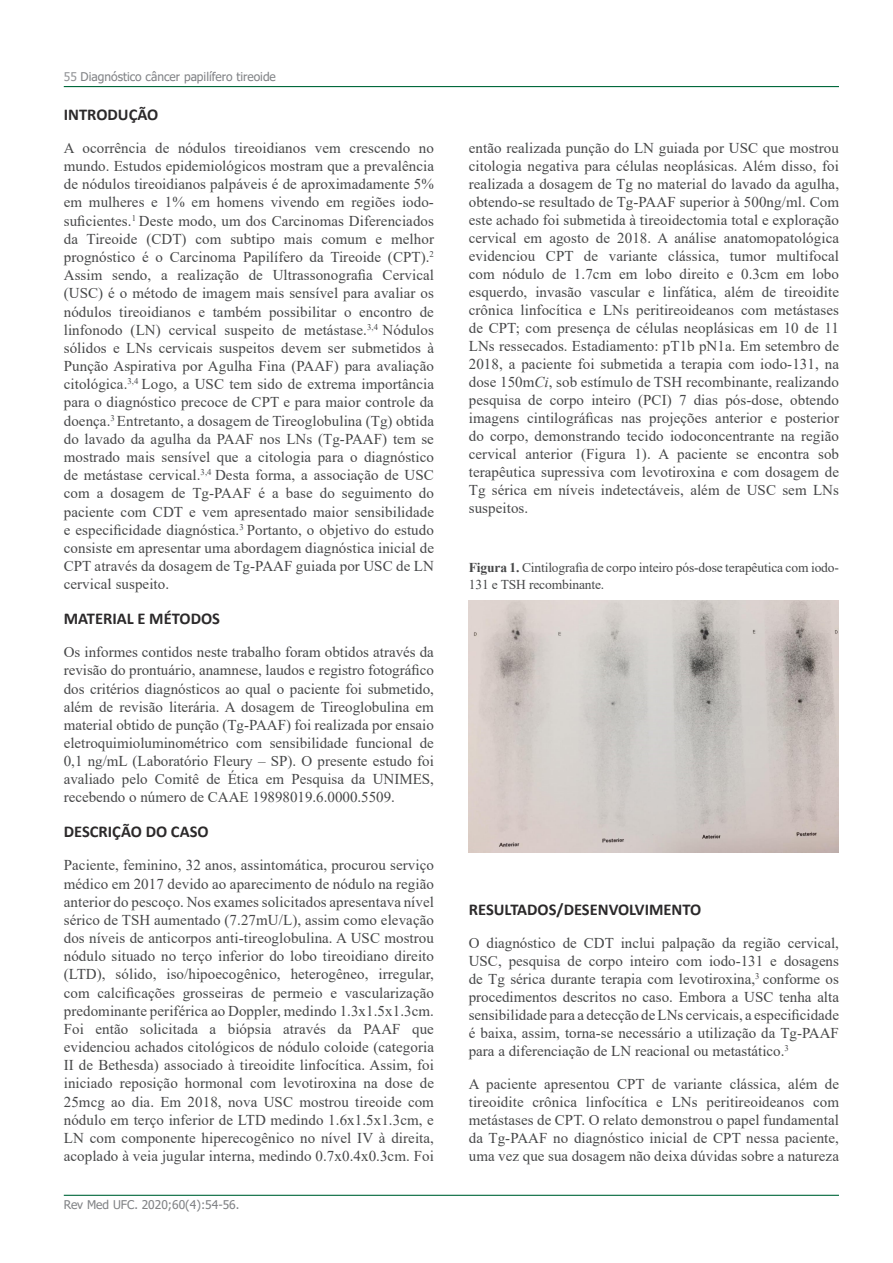
<style>
.page{position:relative;width:893px;height:1263px;background:#fff}
.page>*{position:absolute;margin:0;border:0;box-sizing:border-box;transform-origin:0 0}
.t1{font:700 16.5px "Calibri";color:#2b292a}
.t2{font:15px/18.1px "Times New Roman";letter-spacing:.005em;color:#464748;text-align:justify}
.t3{font:13.5px/16.2px "Times New Roman";letter-spacing:-.01em;color:#464748}
.t4{font:12px "Tahoma";color:#808285}
.s1{color:#939598}
.s2{font-style:italic}
.s3{font-weight:700}
</style>
<div class="page">
<hr style="left:64px;top:86px;width:775px;height:1px;background:#00683b">
<hr style="left:64px;top:1195px;width:775px;height:1px;background:#00683b">
<img style="left:469px;top:601px;width:370px;height:251px">
<p class="t4" style="left:64px;top:69px;width:214px"><span class="s1">55</span> Diagnóstico câncer papilífero tireoide</p>
<p class="t1" style="left:64px;top:103px;width:96px">INTRODUÇÃO</p>
<p class="t2" style="left:64px;top:138px;width:372px">A ocorrência de nódulos tireoidianos vem crescendo no mundo. Estudos epidemiológicos mostram que a prevalência de nódulos tireoidianos palpáveis é de aproximadamente 5% em mulheres e 1% em homens vivendo em regiões iodo&shy;suficientes.<sup>1</sup> Deste modo, um dos Carcinomas Diferenciados da Tireoide (CDT) com subtipo mais comum e melhor prognóstico é o Carcinoma Papilífero da Tireoide (CPT).<sup>2<br></sup>Assim sendo, a realização de Ultrassonografia Cervical (USC) é o método de imagem mais sensível para avaliar os nódulos tireoidianos e também possibilitar o encontro de linfonodo (LN) cervical suspeito de metástase.<sup>3,4</sup> Nódulos sólidos e LNs cervicais suspeitos devem ser submetidos à Punção Aspirativa por Agulha Fina (PAAF) para avaliação citológica.<sup>3,4</sup> Logo, a USC tem sido de extrema importância para o diagnóstico precoce de CPT e para maior controle da doença.<sup>3</sup> Entretanto, a dosagem de Tireoglobulina (Tg) obtida do lavado da agulha da PAAF nos LNs (Tg-PAAF) tem se mostrado mais sensível que a citologia para o diagnóstico de metástase cervical.<sup>3,4</sup> Desta forma, a associação de USC com a dosagem de Tg-PAAF é a base do seguimento do paciente com CDT e vem apresentado maior sensibilidade e especificidade diagnóstica.<sup>3</sup> Portanto, o objetivo do estudo consiste em apresentar uma abordagem diagnóstica inicial de CPT através da dosagem de Tg-PAAF guiada por USC de LN cervical suspeito.</p>
<p class="t1" style="left:64px;top:607px;width:158px">MATERIAL E MÉTODOS</p>
<p class="t2" style="left:64px;top:643px;width:372px">Os informes contidos neste trabalho foram obtidos através da revisão do prontuário, anamnese, laudos e registro fotográfico dos critérios diagnósticos ao qual o paciente foi submetido, além de revisão literária. A dosagem de Tireoglobulina em material obtido de punção (Tg-PAAF) foi realizada por ensaio eletroquimioluminométrico com sensibilidade funcional de 0,1 ng/mL (Laboratório Fleury – SP). O presente estudo foi avaliado pelo Comitê de Ética em Pesquisa da UNIMES, recebendo o número de CAAE 19898019.6.0000.5509.</p>
<p class="t1" style="left:64px;top:820px;width:146px">DESCRIÇÃO DO CASO</p>
<p class="t2" style="left:64px;top:856px;width:372px">Paciente, feminino, 32 anos, assintomática, procurou serviço médico em 2017 devido ao aparecimento de nódulo na região anterior do pescoço. Nos exames solicitados apresentava nível sérico de TSH aumentado (7.27mU/L), assim como elevação dos níveis de anticorpos anti-tireoglobulina. A USC mostrou nódulo situado no terço inferior do lobo tireoidiano direito (LTD), sólido, iso/hipoecogênico, heterogêneo, irregular, com calcificações grosseiras de permeio e vascularização predominante periférica ao Doppler, medindo 1.3x1.5x1.3cm.<br>Foi então solicitada a biópsia através da PAAF que evidenciou achados citológicos de nódulo coloide (categoria II de Bethesda) associado à tireoidite linfocítica. Assim, foi iniciado reposição hormonal com levotiroxina na dose de 25mcg ao dia. Em 2018, nova USC mostrou tireoide com nódulo em terço inferior de LTD medindo 1.6x1.5x1.3cm, e LN com componente hiperecogênico no nível IV à direita, acoplado à veia jugular interna, medindo 0.7x0.4x0.3cm. Foi</p>
<p class="t4" style="left:64px;top:1197px;width:177px">Rev Med UFC. 2020;60(4):54-56.</p>
<p class="t2" style="left:469px;top:138px;width:372px">então realizada punção do LN guiada por USC que mostrou citologia negativa para células neoplásicas. Além disso, foi realizada a dosagem de Tg no material do lavado da agulha, obtendo-se resultado de Tg-PAAF superior à 500ng/ml. Com este achado foi submetida à tireoidectomia total e exploração cervical em agosto de 2018. A análise anatomopatológica evidenciou CPT de variante clássica, tumor multifocal com nódulo de 1.7cm em lobo direito e 0.3cm em lobo esquerdo, invasão vascular e linfática, além de tireoidite crônica linfocítica e LNs peritireoideanos com metástases de CPT; com presença de células neoplásicas em 10 de 11<br>LNs ressecados. Estadiamento: pT1b pN1a. Em setembro de 2018, a paciente foi submetida a terapia com iodo-131, na dose 150m<span class="s2">Ci</span>, sob estímulo de TSH recombinante, realizando pesquisa de corpo inteiro (PCI) 7 dias pós-dose, obtendo imagens cintilográficas nas projeções anterior e posterior do corpo, demonstrando tecido iodoconcentrante na região cervical anterior (Figura 1). A paciente se encontra sob terapêutica supressiva com levotiroxina e com dosagem de Tg sérica em níveis indetectáveis, além de USC sem LNs suspeitos.</p>
<p class="t3" style="left:469px;top:559px;width:372px"><span class="s3">Figura 1.</span> Cintilografia de corpo inteiro pós-dose terapêutica com iodo-<br>131 e TSH recombinante.</p>
<p class="t1" style="left:469px;top:898px;width:234px">RESULTADOS/DESENVOLVIMENTO</p>
<p class="t2" style="left:469px;top:933px;width:372px">O diagnóstico de CDT inclui palpação da região cervical, USC, pesquisa de corpo inteiro com iodo-131 e dosagens de Tg sérica durante terapia com levotiroxina,<sup>3</sup> conforme os procedimentos descritos no caso. Embora a USC tenha alta sensibilidade para a detecção de LNs cervicais, a especificidade é baixa, assim, torna-se necessário a utilização da Tg-PAAF para a diferenciação de LN reacional ou metastático.<sup>3</sup></p>
<p class="t2" style="left:469px;top:1074px;width:372px">A paciente apresentou CPT de variante clássica, além de tireoidite crônica linfocítica e LNs peritireoideanos com metástases de CPT. O relato demonstrou o papel fundamental da Tg-PAAF no diagnóstico inicial de CPT nessa paciente, uma vez que sua dosagem não deixa dúvidas sobre a natureza</p>
</div>
